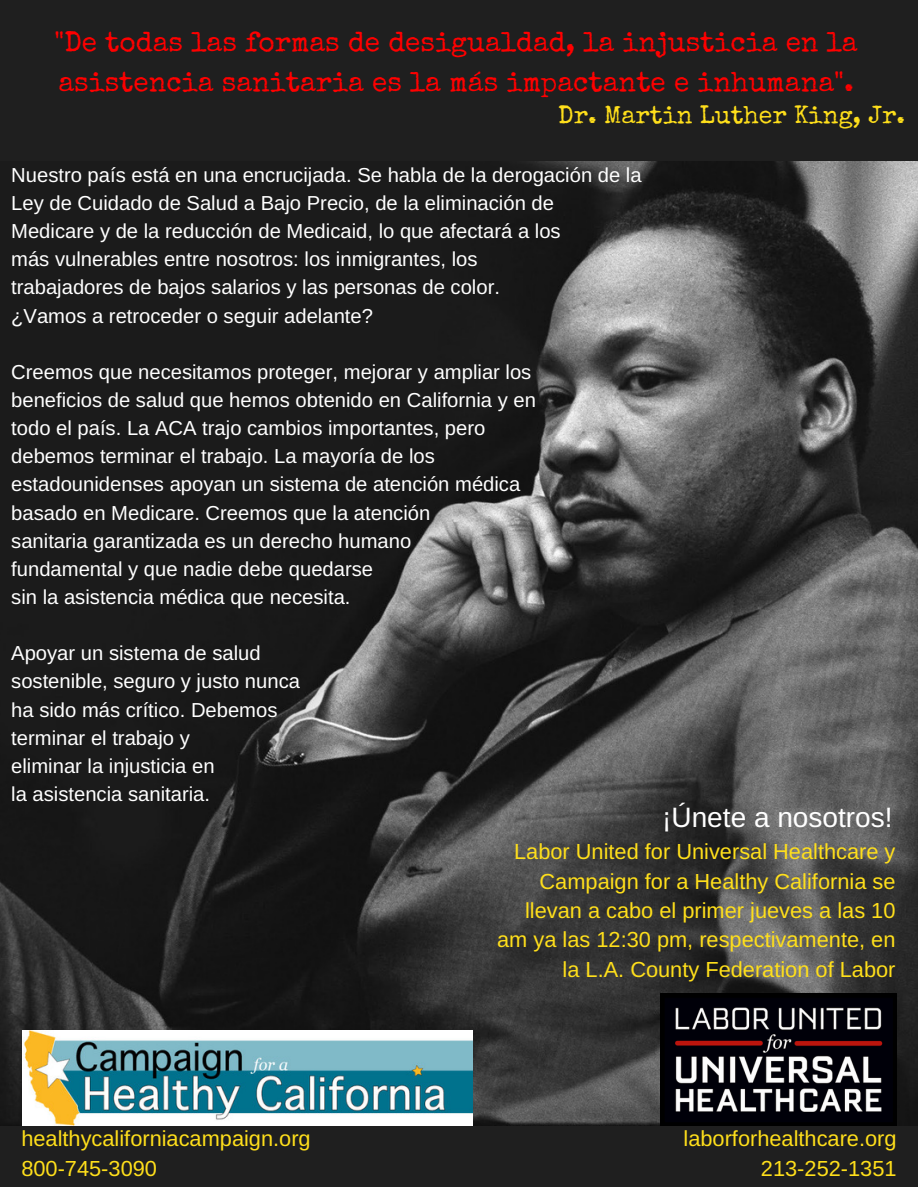
<style>
.page{position:relative;width:918px;height:1187px;background:#fff}
.page>*{position:absolute;margin:0;border:0;box-sizing:border-box;transform-origin:0 0}
.t1{font:28.05px/39.3px "Special Elite";color:#f00}
.t2{font:28.05px "Arimo";color:#fff}
.t3{font:24.9px "Special Elite";color:#ffdf1b}
.t4{font:21.75px/29.2px "Arimo";color:#ffdf1b;text-align:right}
.t5{font:20.25px/28.2px "Arimo";color:#fff}
</style>
<div class="page">
<div style="left:0;top:0;width:918px;height:1186px;background:#1f1f1f"></div>
<img style="left:0;top:162px;width:918px;height:963px">
<img style="left:660px;top:993px;width:237px;height:132px">
<img style="left:22px;top:1030px;width:450px;height:95px">
<h1 class="t1" style="left:55px;top:26px;width:805px">"De todas las formas de desigualdad, la injusticia en la asistencia sanitaria es la más impactante e inhumana".</h1>
<p class="t3" style="left:558px;top:106px;width:348px">Dr. Martin Luther King, Jr.</p>
<p class="t5" style="left:11px;top:161px;width:632px">Nuestro país está en una encrucijada. Se habla de la derogación de la Ley de Cuidado de Salud a Bajo Precio, de la eliminación de Medicare y de la reducción de Medicaid, lo que afectará a los<br>más vulnerables entre nosotros: los inmigrantes, los<br>trabajadores de bajos salarios y las personas de color.<br>¿Vamos a retroceder o seguir adelante?</p>
<p class="t5" style="left:11px;top:358px;width:526px">Creemos que necesitamos proteger, mejorar y ampliar los beneficios de salud que hemos obtenido en California y en todo el país. La ACA trajo cambios importantes, pero debemos terminar el trabajo. La mayoría de los estadounidenses apoyan un sistema de atención médica basado en Medicare. Creemos que la atención<br>sanitaria garantizada es un derecho humano<br>fundamental y que nadie debe quedarse<br>sin la asistencia médica que necesita.</p>
<p class="t5" style="left:11px;top:639px;width:290px">Apoyar un sistema de salud sostenible, seguro y justo nunca ha sido más crítico. Debemos terminar el trabajo y<br>eliminar la injusticia en<br>la asistencia sanitaria.</p>
<h1 class="t2" style="left:662px;top:801px;width:232px">¡Únete a nosotros!</h1>
<p class="t4" style="left:21px;top:1124px;width:291px;text-align:left">healthycaliforniacampaign.org<br>800-745-3090</p>
<p class="t4" style="left:497px;top:837px;width:400px">Labor United for Universal Healthcare y Campaign for a Healthy California se llevan a cabo el primer jueves a las 10 am ya las 12:30 pm, respectivamente, en la L.A. County Federation of Labor</p>
<p class="t4" style="left:684px;top:1124px;width:215px">laborforhealthcare.org<br>213-252-1351</p>
</div>
